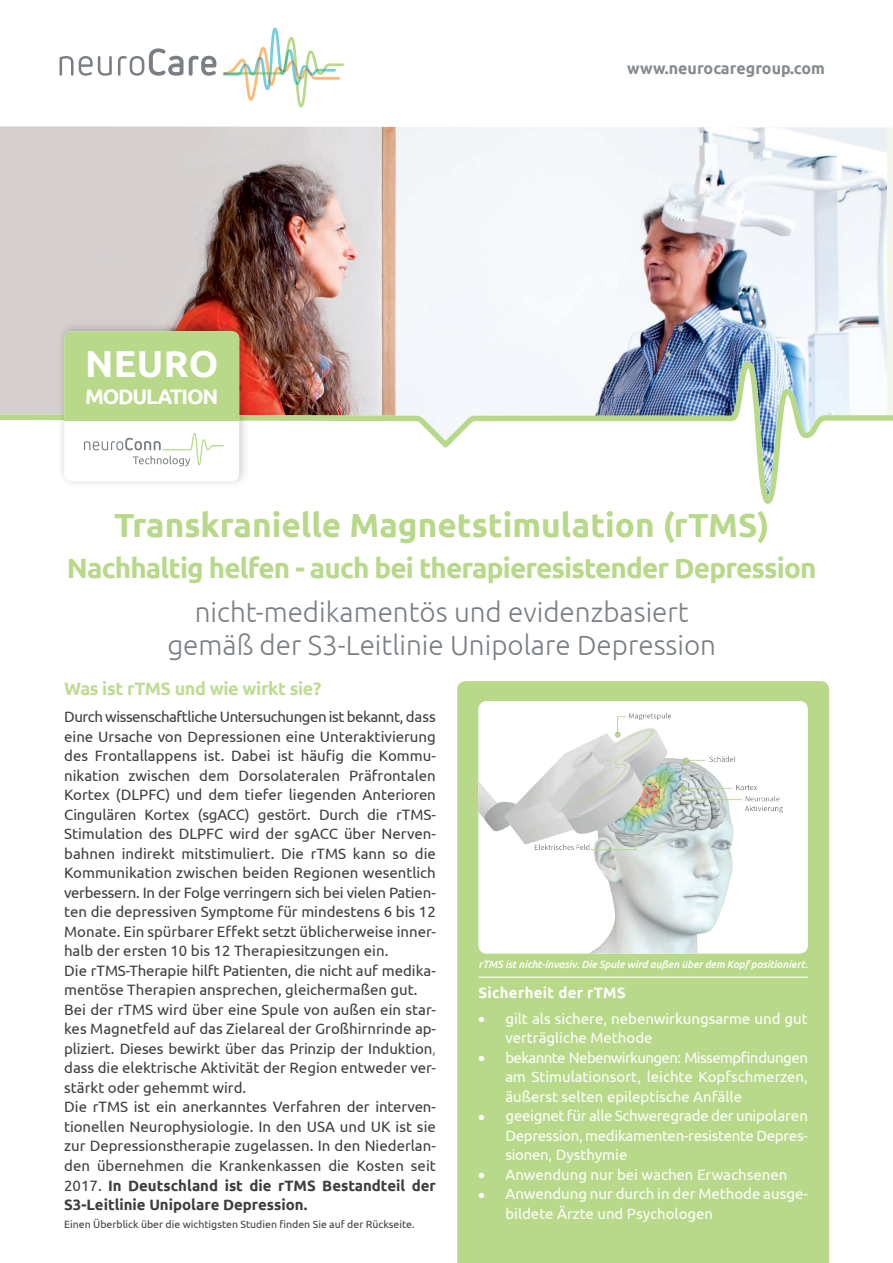
<style>
.page{position:relative;width:893px;height:1263px;background:#fff}
.page>*{position:absolute;margin:0;border:0;box-sizing:border-box;transform-origin:0 0}
.t1{font:700 37.5px "Ubuntu";letter-spacing:.01em;color:#fff}
.t2{font:700 33.45px "Ubuntu";color:#b8d989}
.t3{font:700 27.9px "Ubuntu";letter-spacing:-.03em;color:#b8d989}
.t4{font:300 27.75px/33px "Ubuntu";color:#797f84;text-align:center}
.t5{font:700 21px "Ubuntu";letter-spacing:-.055em;color:#fff}
.t6{font:700 18px "Ubuntu";letter-spacing:-.02em;color:#bfdc93}
.t7{font:700 16.05px "Ubuntu";color:#848b8f}
.t8{font:15px/19.5px "Ubuntu";color:#3e3e3f}
.t9{font:15px/19.5px "Ubuntu";color:#fff}
.t10{font:700 15px "Ubuntu";letter-spacing:.02em;color:#fff}
.t11{font:10.5px "Ubuntu";color:#3e3e3f}
.t12{font:italic 500 10.5px "Ubuntu";letter-spacing:-.01em;color:#fff}
.s1{color:#848b8f}
.s2{font-weight:700}
.s3{font-family:"Proxima Nova";font-size:9px}
</style>
<div class="page">
<img style="left:0;top:126px;width:887px;height:236px">
<div style="left:457px;top:681px;width:372px;height:582px;background:#b8d989"></div>
<img style="left:478px;top:701px;width:330px;height:253px">
<hr style="left:478px;top:977px;width:330px;height:1px;background:#fff">
<svg style="left:0;top:362px;width:893px;height:142px"></svg>
<div style="left:57px;top:321px;width:193px;height:169px;background:#231f20;opacity:.25"></div>
<div style="left:64px;top:331px;width:175px;height:150px;background:#fff;border-radius:7px"></div>
<div style="left:64px;top:331px;width:175px;height:90px;background:#b8d989"></div>
<svg style="left:84px;top:433px;width:140px;height:33px"></svg>
<svg style="left:60px;top:56px;width:52px;height:20px"></svg>
<svg style="left:118px;top:48px;width:65px;height:28px"></svg>
<svg style="left:189px;top:56px;width:27px;height:20px"></svg>
<svg style="left:223px;top:28px;width:121px;height:79px"></svg>
<h1 class="t1" style="left:85px;top:341px;width:135px">NEURO</h1>
<h3 class="t5" style="left:85px;top:384px;width:135px">MODULATION</h3>
<p class="t7" style="left:627px;top:58px;width:199px">www.neurocaregroup.com</p>
<h2 class="t2" style="left:114px;top:504px;width:656px">Transkranielle Magnetstimulation (rTMS)</h2>
<h3 class="t3" style="left:67px;top:551px;width:751px">Nachhaltig helfen - auch bei therapieresistender Depression</h3>
<h3 class="t4" style="left:167px;top:595px;width:550px">nicht-medikamentös und evidenzbasiert gemäß der S3-Leitlinie Unipolare Depression</h3>
<p class="t6" style="left:64px;top:678px;width:259px">Was ist rTMS und wie wirkt sie?</p>
<p class="t8" style="left:64px;top:707px;width:373px">Durch wissenschaftliche Untersuchungen ist bekannt, dass eine Ursache von Depressionen eine Unteraktivierung des Frontallappens ist. Dabei ist häufig die Kommu&shy;nikation zwischen dem Dorsolateralen Präfrontalen Kortex (DLPFC) und dem tiefer liegenden Anterioren Cingulären Kortex (sgACC) gestört. Durch die rTMS-Stimulation des DLPFC wird der sgACC über Nerven&shy;bahnen indirekt mitstimuliert. Die rTMS kann so die Kommunikation zwischen beiden Regionen wesentlich verbessern. In der Folge verringern sich bei vielen Patien&shy;ten die depressiven Symptome für mindestens 6 bis 12<br>Monate. Ein spürbarer Effekt setzt üblicherweise inner&shy;halb der ersten 10 bis 12 Therapiesitzungen ein.<br>Die rTMS-Therapie hilft Patienten, die nicht auf medika&shy;mentöse Therapien ansprechen, gleichermaßen gut.<br>Bei der rTMS wird über eine Spule von außen ein star&shy;kes Magnetfeld auf das Zielareal der Großhirnrinde ap&shy;pliziert. Dieses bewirkt über das Prinzip der Induktion<span class="s1">, </span>dass die elektrische Aktivität der Region entweder ver&shy;stärkt oder gehemmt wird.<br>Die rTMS ist ein anerkanntes Verfahren der interven&shy;tionellen Neurophysiologie. In den USA und UK ist sie zur Depressionstherapie zugelassen. In den Niederlan&shy;den übernehmen die Krankenkassen die Kosten seit 2017. <span class="s2">In Deutschland ist die rTMS Bestandteil der S3-Leitlinie Unipolare Depression.</span></p>
<p class="t11" style="left:64px;top:1218px;width:352px">Einen Überblick über die wichtigsten Studien finden Sie auf der Rückseite.</p>
<p class="t12" style="left:478px;top:958px;width:331px">rTMS ist nicht-invasiv. Die Spule wird außen über dem Kopf positioniert.</p>
<p class="t10" style="left:478px;top:984px;width:149px">Sicherheit der rTMS</p>
<p class="t9" style="left:505px;top:1008px;width:304px;text-indent:-27px"><span class="s3">●</span> gilt als sichere, nebenwirkungsarme und gut verträgliche Methode</p>
<p class="t9" style="left:505px;top:1047px;width:304px;text-align:justify;text-indent:-27px"><span class="s3">●</span> bekannte Nebenwirkungen: Missempfindungen am Stimulationsort, leichte Kopfschmerzen, äußerst selten epileptische Anfälle</p>
<p class="t9" style="left:505px;top:1106px;width:304px;text-align:justify;text-indent:-27px"><span class="s3">●</span> geeignet für alle Schweregrade der unipolaren Depression, medikamenten-resistente Depres&shy;sionen, Dysthymie</p>
<p class="t9" style="left:478px;top:1164px;width:310px"><span class="s3">●</span> Anwendung nur bei wachen Erwachsenen</p>
<p class="t9" style="left:505px;top:1184px;width:304px;text-indent:-27px"><span class="s3">●</span> Anwendung nur durch in der Methode ausge&shy;bildete Ärzte und Psychologen</p>
</div>
